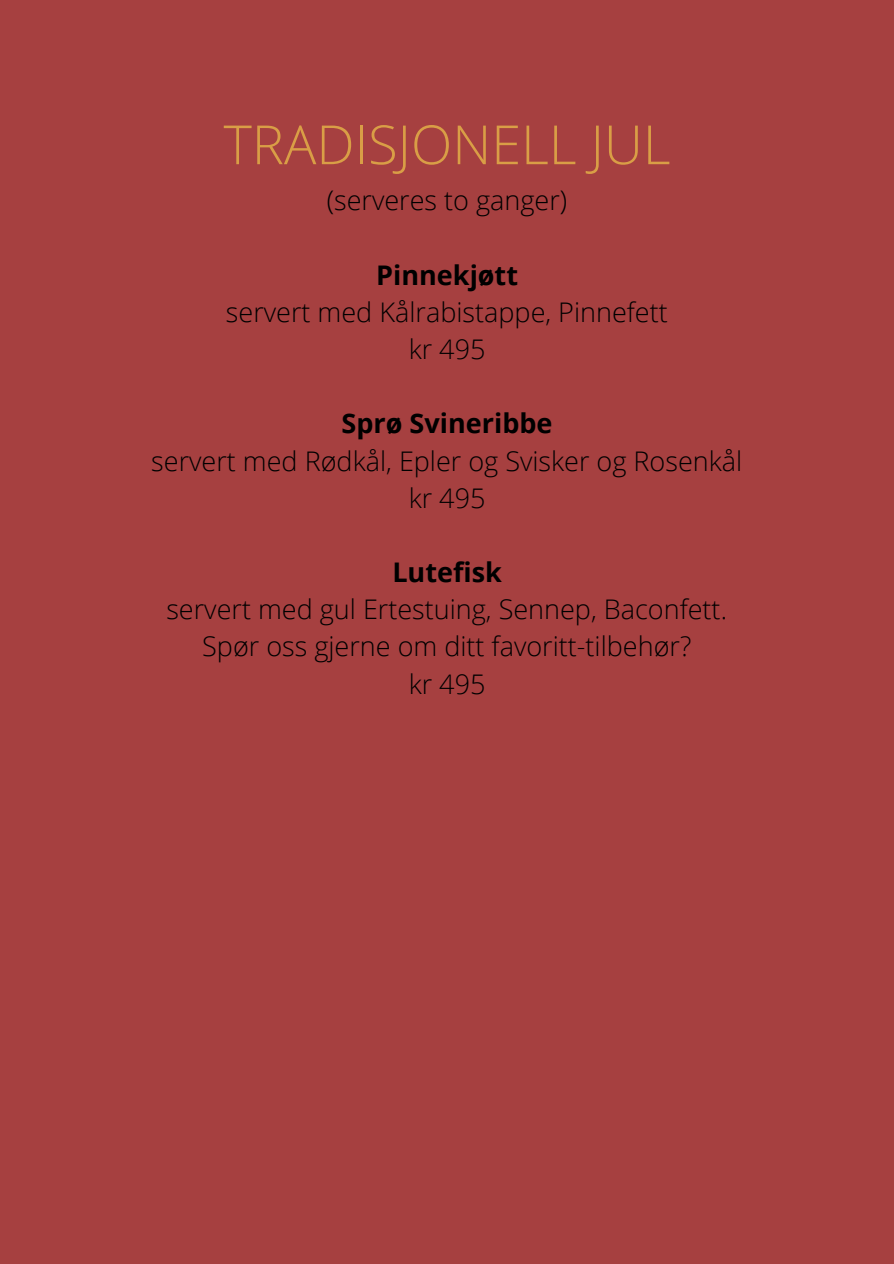
<style>
.page{position:relative;width:894px;height:1264px;background:#fff}
.page>*{position:absolute;margin:0;border:0;box-sizing:border-box;transform-origin:0 0}
.t1{font:300 54px "Open Sans";color:#d99e46}
.t2{font:300 27px/37.2px "Open Sans";color:#000;text-align:center}
.t3{font:700 27px "Open Sans";color:#000}
</style>
<div class="page">
<div style="left:0;top:0;width:893px;height:1263px;background:#a64040"></div>
<h1 class="t1" style="left:223px;top:106px;width:448px">TRADISJONELL JUL</h1>
<p class="t2" style="left:327px;top:181px;width:242px">(serveres to ganger)</p>
<p class="t3" style="left:376px;top:256px;width:143px">Pinnekjøtt</p>
<p class="t2" style="left:226px;top:293px;width:443px">servert med Kålrabistappe, Pinnefett kr 495</p>
<p class="t3" style="left:341px;top:404px;width:212px">Sprø Svineribbe</p>
<p class="t2" style="left:151px;top:441px;width:592px">servert med Rødkål, Epler og Svisker og Rosenkål kr 495</p>
<p class="t3" style="left:392px;top:553px;width:111px">Lutefisk</p>
<p class="t2" style="left:166px;top:590px;width:562px">servert med gul Ertestuing, Sennep, Baconfett.<br>Spør oss gjerne om ditt favoritt-tilbehør?<br>kr 495</p>
</div>
